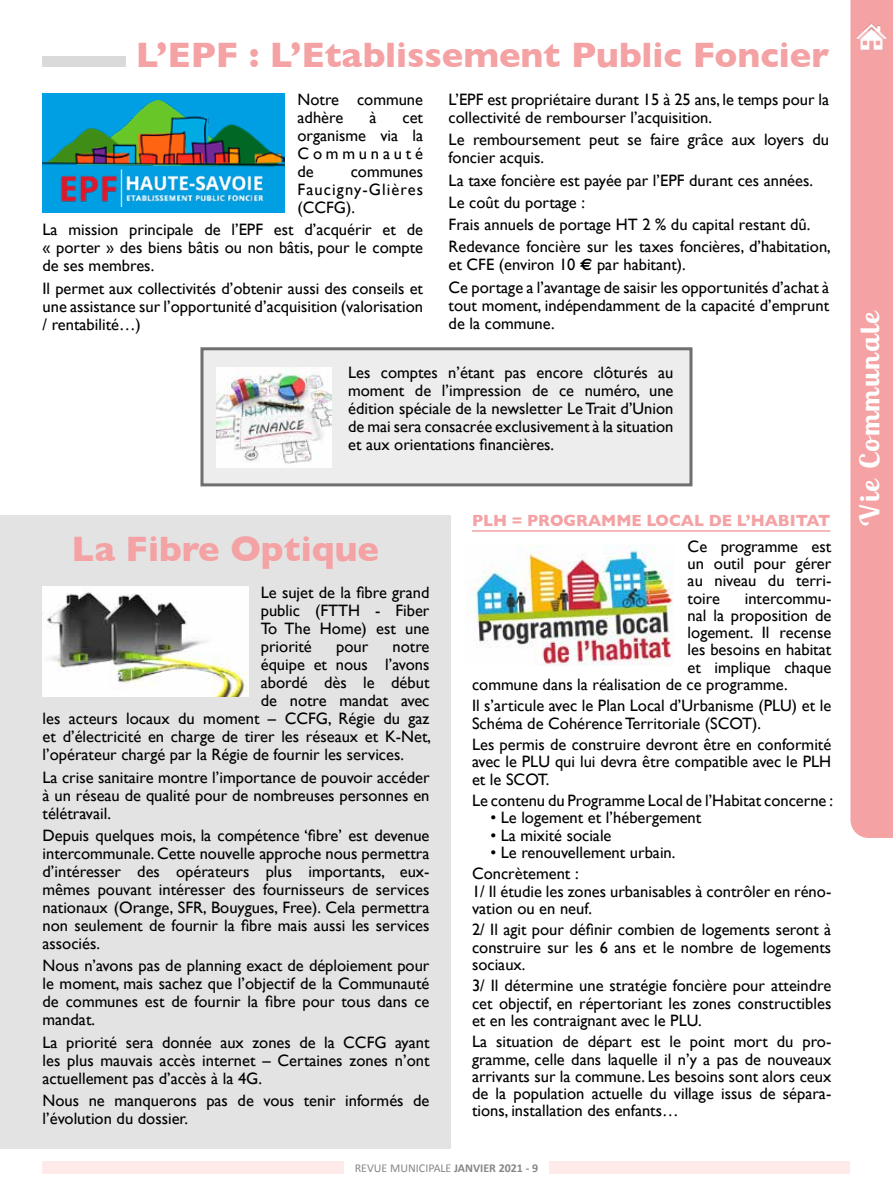
<style>
.page{position:relative;width:893px;height:1191px;background:#fff}
.page>*{position:absolute;margin:0;border:0;box-sizing:border-box;transform-origin:0 0}
.t1{font:700 36px "Gill Sans";color:#f4a2a4}
.t2{font:700 27px "Lobster Two";color:#fff;scale:1.1 1}
.t3{font:16.5px/18px "Gill Sans";color:#000;text-align:justify}
.t4{font:700 16.5px "Gill Sans";color:#f4a2a4;scale:.96 1}
.t5{font:12px "Calibri";color:#878787}
.s1{font-family:"Euro Sans";font-weight:700}
.s2{font-weight:700}
</style>
<div class="page">
<div style="left:43px;top:1161px;width:807px;height:13px;background:#fdeae9"></div>
<div style="left:344px;top:1152px;width:205px;height:30px;background:#fff"></div>
<div style="left:850px;top:0;width:43px;height:838px;background:#f4a2a4"></div>
<img style="left:856px;top:21px;width:31px;height:31px">
<div style="left:0;top:514px;width:451px;height:634px;background:#e3e3e3"></div>
<div style="left:43px;top:56px;width:83px;height:11px;background:#dadada"></div>
<div style="left:43px;top:94px;width:242px;height:119px;background:#009fe3"></div>
<img style="left:43px;top:101px;width:242px;height:105px">
<img style="left:43px;top:587px;width:205px;height:109px">
<div style="left:200px;top:347px;width:492px;height:139px;background:#ededed;border:3px solid #706f6f"></div>
<img style="left:217px;top:367px;width:114px;height:100px">
<hr style="left:472px;top:530px;width:358px;height:2px;background:#f4a2a4">
<img style="left:471px;top:544px;width:202px;height:121px">
<h1 class="t1" style="left:136px;top:27px;width:695px">L’EPF : L’Etablissement Public Foncier</h1>
<p class="t3" style="left:298px;top:90px;width:127px">Notre commune adhère</p>
<p class="t3" style="left:449px;top:90px;width:382px">L’EPF est propriétaire durant 15 à 25 ans, le temps pour la collectivité de rembourser l’acquisition.</p>
<p class="t3" style="left:449px;top:131px;width:382px">Le remboursement peut se faire grâce aux loyers du foncier acquis.</p>
<p class="t3" style="left:449px;top:169px;width:384px;line-height:22.2px;text-align:left">La taxe foncière est payée par l’EPF durant ces années.<br>Le coût du portage :<br>Frais annuels de portage HT 2 % du capital restant dû.<br>Redevance foncière sur les taxes foncières, d’habitation,</p>
<p class="t3" style="left:449px;top:253px;width:382px;line-height:22.2px">et CFE (environ 10 <span class="s1">€</span> par habitant).<br>Ce portage a l’avantage de saisir les opportunités d’achat à</p>
<p class="t3" style="left:449px;top:296px;width:382px">tout moment, indépendamment de la capacité d’emprunt de la commune.</p>
<p class="t3" style="left:369px;top:108px;width:9px">à</p>
<p class="t3" style="left:298px;top:108px;width:127px;text-indent:105px">cet organisme via la Communauté de</p>
<p class="t3" style="left:298px;top:162px;width:127px;text-indent:53px">communes Faucigny-Glières (CCFG).</p>
<p class="t3" style="left:43px;top:220px;width:382px">La mission principale de l’EPF est d’acquérir et de « porter » des biens bâtis ou non bâtis, pour le compte de ses membres.</p>
<p class="t3" style="left:43px;top:279px;width:382px">Il permet aux collectivités d’obtenir aussi des conseils et une assistance sur l’opportunité d’acquisition (valorisation / rentabilité…)</p>
<p class="t3" style="left:348px;top:363px;width:327px">Les comptes n’étant pas encore clôturés au moment de l’impression de ce numéro, une édition spéciale de la newsletter Le Trait d’Union de mai sera consacrée exclusivement à la situation et aux orientations financières.</p>
<h1 class="t1" style="left:72px;top:520px;width:309px">La Fibre Optique</h1>
<p class="t3" style="left:261px;top:583px;width:170px">Le sujet de la fibre grand public (FTTH - Fiber To The Home) est une priorité</p>
<p class="t3" style="left:336px;top:637px;width:34px">pour</p>
<p class="t3" style="left:393px;top:637px;width:38px">notre</p>
<p class="t3" style="left:261px;top:655px;width:170px">équipe et nous l’avons</p>
<p class="t3" style="left:261px;top:673px;width:170px">abordé dès le début</p>
<p class="t3" style="left:261px;top:691px;width:170px">de notre mandat avec</p>
<p class="t3" style="left:43px;top:709px;width:388px">les acteurs locaux du moment – CCFG, Régie du gaz</p>
<p class="t3" style="left:43px;top:727px;width:390px">et d’électricité en charge de tirer les réseaux et K-Net,</p>
<p class="t3" style="left:43px;top:745px;width:363px">l’opérateur chargé par la Régie de fournir les services.</p>
<p class="t3" style="left:43px;top:768px;width:388px">La crise sanitaire montre l’importance de pouvoir accéder à un réseau de qualité pour de nombreuses personnes en télétravail.</p>
<p class="t3" style="left:43px;top:826px;width:388px">Depuis quelques mois, la compétence ‘fibre’ est devenue intercommunale. Cette nouvelle approche nous permettra d’intéresser des opérateurs plus importants, eux&shy;mêmes pouvant intéresser des fournisseurs de services nationaux (Orange, SFR, Bouygues, Free). Cela permettra non seulement de fournir la fibre mais aussi les services associés.</p>
<p class="t3" style="left:43px;top:956px;width:388px">Nous n’avons pas de planning exact de déploiement pour le moment, mais sachez que l’objectif de la Communauté de communes est de fournir la fibre pour tous dans ce mandat.</p>
<p class="t3" style="left:43px;top:1033px;width:388px">La priorité sera donnée aux zones de la CCFG ayant les plus mauvais accès internet – Certaines zones n’ont actuellement pas d’accès à la 4G.</p>
<p class="t3" style="left:43px;top:1091px;width:388px">Nous ne manquerons pas de vous tenir informés de l’évolution du dossier.</p>
<p class="t4" style="left:472px;top:507px;width:375px">PLH = PROGRAMME LOCAL DE L’HABITAT</p>
<p class="t3" style="left:688px;top:537px;width:145px;line-height:17.2px">Ce programme est un outil pour gérer au niveau du terri&shy;toire</p>
<p class="t3" style="left:745px;top:589px;width:88px">intercommu-</p>
<p class="t3" style="left:688px;top:606px;width:145px">nal la proposition de</p>
<p class="t3" style="left:688px;top:623px;width:145px">logement. Il recense</p>
<p class="t3" style="left:688px;top:640px;width:145px">les besoins en habitat</p>
<p class="t3" style="left:688px;top:658px;width:145px">et implique chaque</p>
<p class="t3" style="left:472px;top:675px;width:317px">commune dans la réalisation de ce programme.</p>
<p class="t3" style="left:472px;top:697px;width:361px;line-height:17.2px">Il s’articule avec le Plan Local d’Urbanisme (PLU) et le<br>Schéma de Cohérence Territoriale (SCOT).</p>
<p class="t3" style="left:472px;top:735px;width:361px;line-height:17.2px">Les permis de construire devront être en conformité avec le PLU qui lui devra être compatible avec le PLH et le SCOT.</p>
<p class="t3" style="left:472px;top:791px;width:362px">Le contenu du Programme Local de l’Habitat concerne :</p>
<p class="t3" style="left:490px;top:808px;width:213px">• Le logement et l’hébergement</p>
<p class="t3" style="left:490px;top:825px;width:123px">• La mixité sociale</p>
<p class="t3" style="left:472px;top:841px;width:205px;line-height:21.5px;text-indent:18px">• Le renouvellement urbain.<br>Concrètement :</p>
<p class="t3" style="left:472px;top:882px;width:361px;line-height:17.2px">1/ Il étudie les zones urbanisables à contrôler en réno&shy;vation ou en neuf.</p>
<p class="t3" style="left:472px;top:921px;width:361px;line-height:17.2px">2/ Il agit pour définir combien de logements seront à construire sur les 6 ans et le nombre de logements sociaux.</p>
<p class="t3" style="left:472px;top:977px;width:361px;line-height:17.2px">3/ Il détermine une stratégie foncière pour atteindre cet objectif, en répertoriant les zones constructibles et en les contraignant avec le PLU.</p>
<p class="t3" style="left:472px;top:1033px;width:361px;line-height:17.2px">La situation de départ est le point mort du pro&shy;gramme, celle dans laquelle il n’y a pas de nouveaux arrivants sur la commune. Les besoins sont alors ceux de la population actuelle du village issus de sépara&shy;tions, installation des enfants…</p>
<p class="t5" style="left:355px;top:1160px;width:185px">REVUE MUNICIPALE <span class="s2">JANVIER 2021 - 9</span></p>
<h2 class="t2" style="left:852px;top:525px;width:197px;rotate:-90deg">Vie Communale</h2>
</div>
